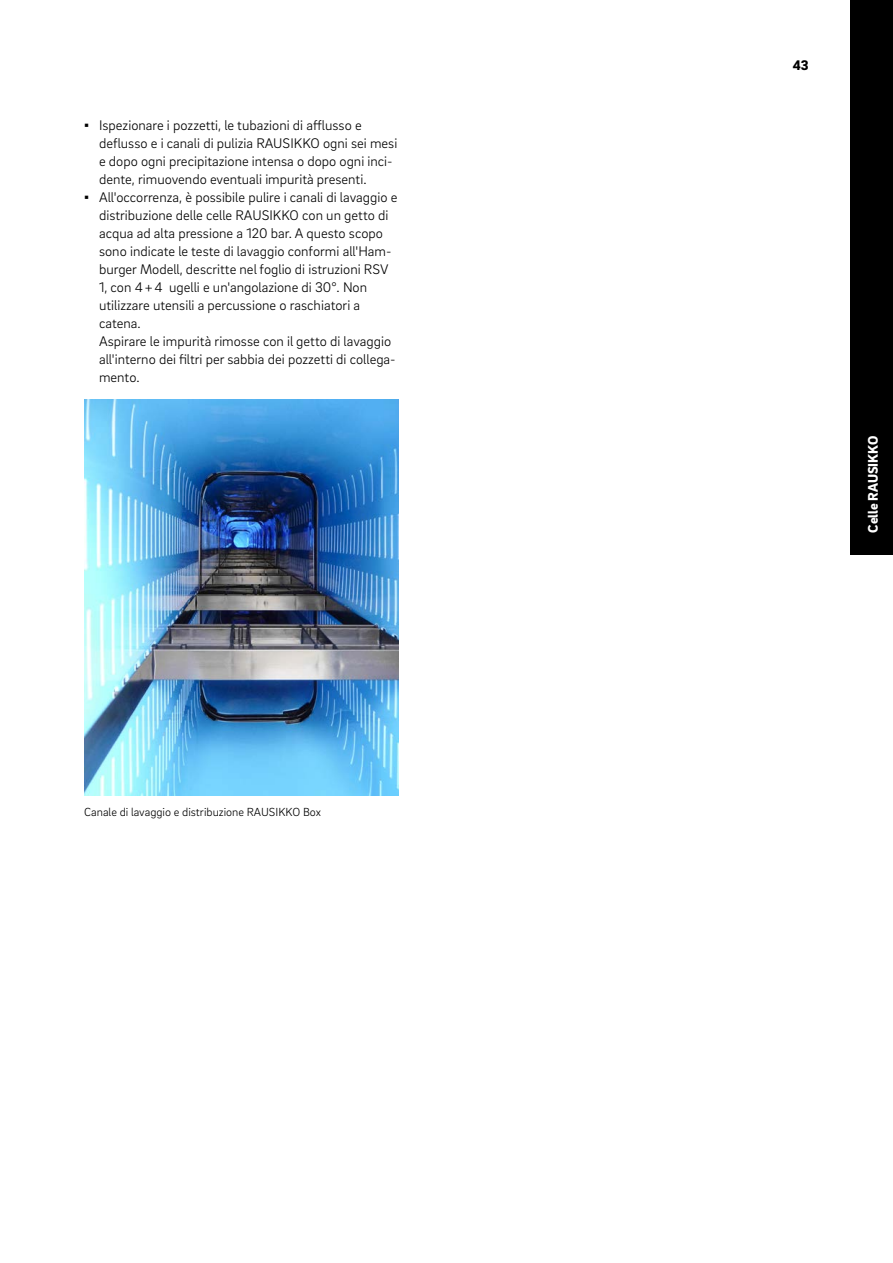
<style>
.page{position:relative;width:893px;height:1263px;background:#fff}
.page>*{position:absolute;margin:0;border:0;box-sizing:border-box;transform-origin:0 0}
.t1{font:300 14.25px/18px "Brix Sans";color:#000}
.RT__Register_-_9_5pt{font:900 14.25px "Brix Sans";color:#fff}
.MP__Page_numbers_RT{font:900 14.25px "Brix Sans";color:#000}
._30__Caption_-_8pt{font:300 12px "Brix Sans";color:#000}
.s1{font-family:"Arial";font-weight:400}
</style>
<div class="page">
<img style="left:84px;top:400px;width:314px;height:396px">
<div style="left:850px;top:0;width:43px;height:554px;background:#000"></div>
<p class="t1" style="left:99px;top:115px;width:300px;text-indent:-15px"><span class="s1">▪</span> Ispezionare i pozzetti, le tubazioni di afflusso e deflusso e i canali di pulizia RAUSIKKO ogni sei mesi e dopo ogni precipitazione intensa o dopo ogni inci&shy;dente, rimuovendo eventuali impurità presenti.</p>
<p class="t1" style="left:99px;top:187px;width:300px;text-indent:-15px"><span class="s1">▪</span> All'occorrenza, è possibile pulire i canali di lavaggio e distribuzione delle celle RAUSIKKO con un getto di acqua ad alta pressione a 120 bar. A questo scopo sono indicate le teste di lavaggio conformi all'Ham&shy;burger Modell, descritte nel foglio di istruzioni RSV 1, con 4+4 ugelli e un'angolazione di 30°. Non utilizzare utensili a percussione o raschiatori a catena.<br>Aspirare le impurità rimosse con il getto di lavaggio all'interno dei filtri per sabbia dei pozzetti di collega&shy;mento.</p>
<p class="_30__Caption_-_8pt" style="left:84px;top:804px;width:238px">Canale di lavaggio e distribuzione RAUSIKKO Box</p>
<p class="MP__Page_numbers_RT" style="left:793px;top:56px;width:17px">43</p>
<p class="RT__Register_-_9_5pt" style="left:864px;top:533px;width:98px;rotate:-90deg">Celle RAUSIKKO</p>
</div>
